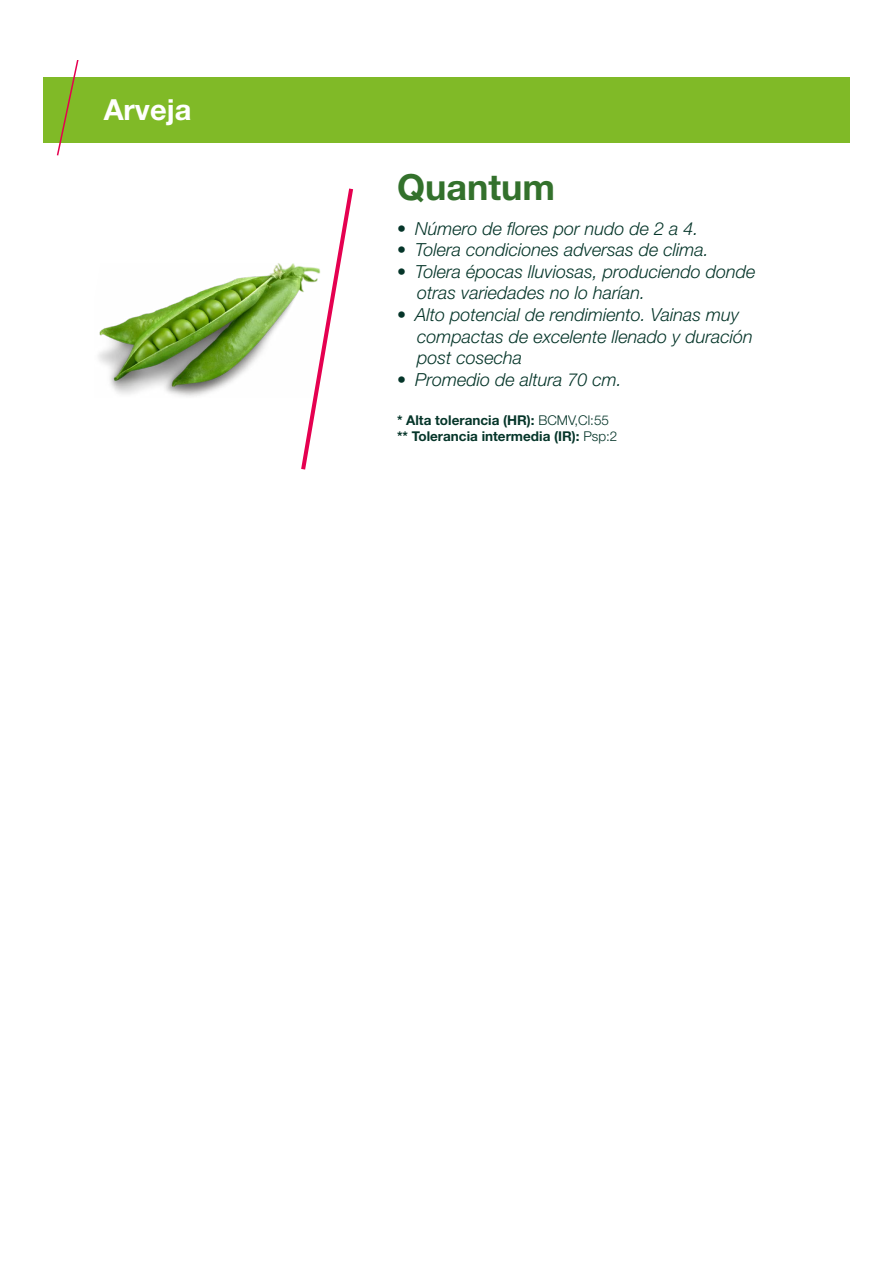
<style>
.page{position:relative;width:893px;height:1263px;background:#fff}
.page>*{position:absolute;margin:0;border:0;box-sizing:border-box;transform-origin:0 0}
.t1{font:700 36px "Helvetica Neue LT Std";color:#33712c}
.t2{font:700 29.1px "Helvetica Neue LT Std";color:#fff}
.t3{font:italic 300 18px/21.6px "Helvetica Neue LT Std";color:#053529}
.t4{font:700 13.5px/16.2px "Helvetica Neue LT Std";color:#053529}
.s1{font-weight:300}
</style>
<div class="page">
<div style="left:43px;top:77px;width:807px;height:66px;background:#80ba27"></div>
<svg style="left:56px;top:61px;width:23px;height:95px"></svg>
<img style="left:98px;top:263px;width:200px;height:134px">
<svg style="left:298px;top:188px;width:56px;height:282px"></svg>
<h2 class="t2" style="left:104px;top:92px;width:89px">Arveja</h2>
<h1 class="t1" style="left:397px;top:165px;width:160px">Quantum</h1>
<p class="t3" style="left:397px;top:217px;width:303px">• Número de flores por nudo de 2 a 4.</p>
<p class="t3" style="left:397px;top:239px;width:313px">• Tolera condiciones adversas de clima.</p>
<p class="t3" style="left:417px;top:260px;width:340px;text-indent:-20px">• Tolera épocas lluviosas, produciendo donde otras variedades no lo harían.</p>
<p class="t3" style="left:417px;top:304px;width:337px;text-indent:-20px">• Alto potencial de rendimiento. Vainas muy compactas de excelente llenado y duración post cosecha</p>
<p class="t3" style="left:397px;top:368px;width:226px">• Promedio de altura 70 cm.</p>
<p class="t4" style="left:397px;top:412px;width:222px">* Alta tolerancia (HR): <span class="s1">BCMV,Cl:55 </span>** Tolerancia intermedia (IR): <span class="s1">Psp:2</span></p>
</div>
